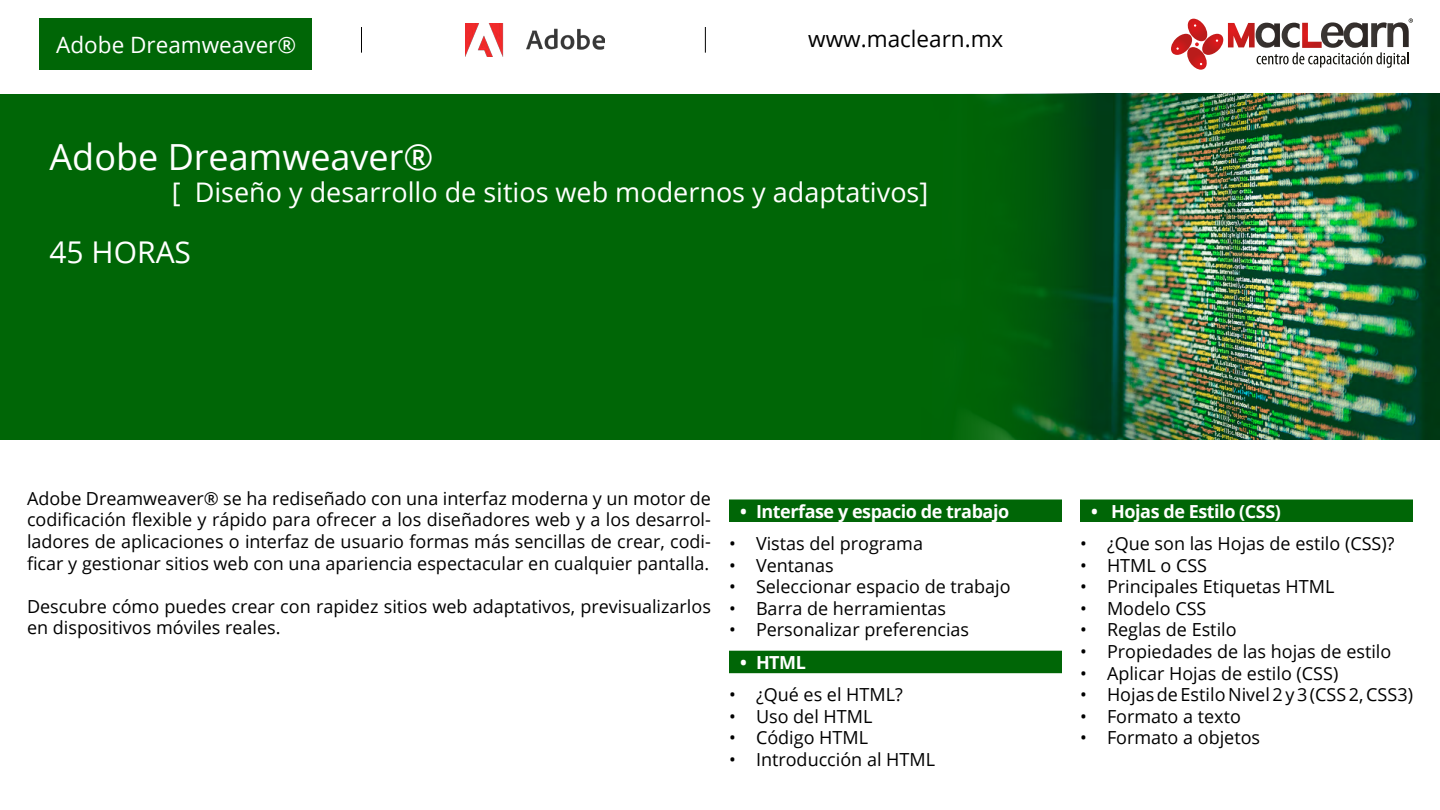
<style>
.page{position:relative;width:1440px;height:810px;background:#fff}
.page>*{position:absolute;margin:0;border:0;box-sizing:border-box;transform-origin:0 0}
.t1{font:36px "Open Sans";color:#fff}
.t2{font:30px "Open Sans";color:#fff}
.t3{font:27px "Open Sans";color:#fff}
.t4{font:22.5px "Open Sans";color:#fff}
.t5{font:22.5px "Open Sans";color:#000}
.t6{font:18px/21.6px "Open Sans";color:#000;text-align:justify}
.t7{font:700 18px "Open Sans";letter-spacing:-.025em;color:#fff}
</style>
<div class="page">
<div style="left:40px;top:18px;width:272px;height:52px;background:#006606"></div>
<svg style="left:1171px;top:18px;width:242px;height:52px"></svg>
<svg style="left:361px;top:27px;width:1px;height:26px"></svg>
<svg style="left:705px;top:27px;width:1px;height:26px"></svg>
<img style="left:465px;top:23px;width:139px;height:33px">
<div style="left:0;top:94px;width:1440px;height:346px;background:#006606"></div>
<img style="left:968px;top:94px;width:472px;height:346px">
<div style="left:729px;top:500px;width:333px;height:22px;background:#006606"></div>
<div style="left:729px;top:651px;width:333px;height:22px;background:#006606"></div>
<div style="left:1080px;top:500px;width:333px;height:22px;background:#006606"></div>
<p class="t4" style="left:56px;top:29px;width:241px">Adobe Dreamweaver®</p>
<p class="t5" style="left:808px;top:23px;width:197px">www.maclearn.mx</p>
<h1 class="t1" style="left:50px;top:132px;width:385px">Adobe Dreamweaver®</h1>
<h3 class="t3" style="left:172px;top:174px;width:758px">[ Diseño y desarrollo de sitios web modernos y adaptativos]</h3>
<h2 class="t2" style="left:50px;top:232px;width:143px">45 HORAS</h2>
<p class="t6" style="left:27px;top:487px;width:686px">Adobe Dreamweaver® se ha rediseñado con una interfaz moderna y un motor de codificación flexible y rápido para ofrecer a los diseñadores web y a los desarrol&shy;ladores de aplicaciones o interfaz de usuario formas más sencillas de crear, codi&shy;ficar y gestionar sitios web con una apariencia espectacular en cualquier pantalla.</p>
<p class="t6" style="left:27px;top:595px;width:686px">Descubre cómo puedes crear con rapidez sitios web adaptativos, previsualizarlos en dispositivos móviles reales.</p>
<p class="t7" style="left:740px;top:498px;width:271px">• Interfase y espacio de trabajo</p>
<p class="t6" style="left:729px;top:532px;width:196px">• Vistas del programa</p>
<p class="t6" style="left:729px;top:554px;width:106px">• Ventanas</p>
<p class="t6" style="left:729px;top:575px;width:283px">• Seleccionar espacio de trabajo</p>
<p class="t6" style="left:729px;top:597px;width:219px">• Barra de herramientas</p>
<p class="t6" style="left:729px;top:619px;width:242px">• Personalizar preferencias</p>
<p class="t7" style="left:740px;top:649px;width:67px">• HTML</p>
<p class="t6" style="left:729px;top:683px;width:175px">• ¿Qué es el HTML?</p>
<p class="t6" style="left:729px;top:705px;width:145px">• Uso del HTML</p>
<p class="t6" style="left:729px;top:727px;width:141px">• Código HTML</p>
<p class="t6" style="left:729px;top:748px;width:208px">• Introducción al HTML</p>
<p class="t7" style="left:1091px;top:498px;width:191px">• Hojas de Estilo (CSS)</p>
<p class="t6" style="left:1080px;top:532px;width:316px">• ¿Que son las Hojas de estilo (CSS)?</p>
<p class="t6" style="left:1080px;top:554px;width:129px">• HTML o CSS</p>
<p class="t6" style="left:1080px;top:575px;width:256px">• Principales Etiquetas HTML</p>
<p class="t6" style="left:1080px;top:597px;width:128px">• Modelo CSS</p>
<p class="t6" style="left:1080px;top:619px;width:158px">• Reglas de Estilo</p>
<p class="t6" style="left:1080px;top:640px;width:313px">• Propiedades de las hojas de estilo</p>
<p class="t6" style="left:1080px;top:662px;width:260px">• Aplicar Hojas de estilo (CSS)</p>
<p class="t6" style="left:1080px;top:683px;width:335px">• Hojas de Estilo Nivel 2 y 3 (CSS 2, CSS3)</p>
<p class="t6" style="left:1080px;top:705px;width:162px">• Formato a texto</p>
<p class="t6" style="left:1080px;top:727px;width:182px">• Formato a objetos</p>
</div>
